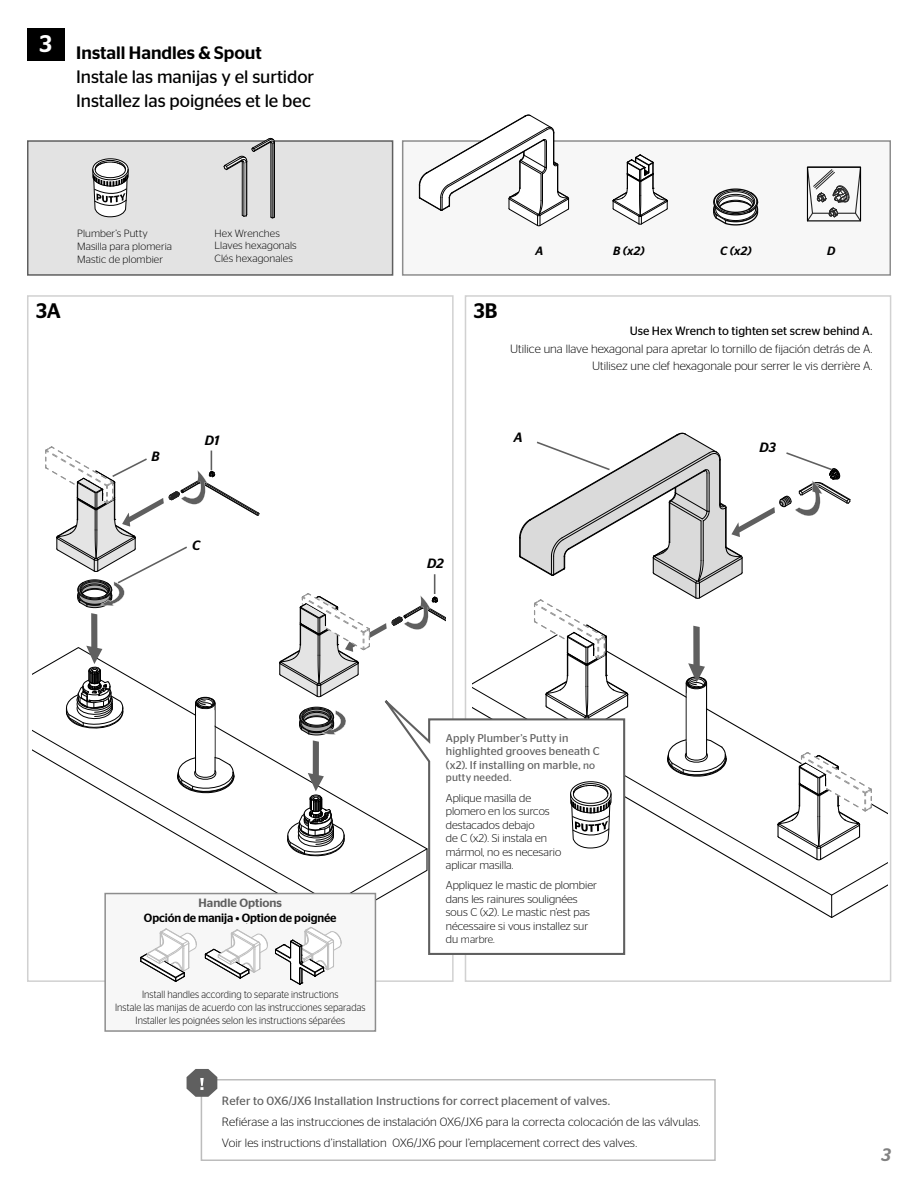
<style>
.page{position:relative;width:918px;height:1188px;background:#fff}
.page>*{position:absolute;margin:0;border:0;box-sizing:border-box;transform-origin:0 0}
.t1{font:500 24px "Stag Sans";color:#fff}
.t2{font:500 21px "Stag Sans";color:#000}
.t3{font:18px/24px "Stag Sans";letter-spacing:-.005em;color:#000}
.t4{font:italic 500 18px "Stag Sans";color:#818181}
.t5{font:italic 500 13.5px "Stag Sans";color:#000}
.t6{font:300 12px "Stag Sans";color:#000}
.t7{font:12px "Stag Sans";letter-spacing:.01em;color:#5f5f5f}
.t8{font:12px "Stag Sans";color:#000}
.t9{font:500 12px "Stag Sans";letter-spacing:-.01em;color:#000}
.t10{font:500 12px "Stag Sans";color:#5f5f5f}
.t11{font:italic 500 12px "Stag Sans";color:#000}
.t12{font:300 11.25px/13.5px "Stag Sans";color:#000}
.t13{font:11.25px/13.5px "Stag Sans";letter-spacing:.01em;color:#5f5f5f}
.t14{font:300 10.5px "Stag Sans";letter-spacing:.01em;color:#000;scale:.9 1}
.t15{font:300 10.5px "Stag Sans";letter-spacing:.01em;color:#000}
.t16{font:10.5px "Stag Sans";letter-spacing:.025em;color:#5f5f5f}
.s1{font-weight:500}
.s2{font-size:10.5px}
.s3{font-size:11.25px}
</style>
<div class="page">
<div style="left:27px;top:140px;width:366px;height:136px;background:#e3e3e3;border:2px solid #5f5f5f"></div>
<div style="left:402px;top:140px;width:489px;height:136px;background:#f7f7f7;border:2px solid #8d8d8d"></div>
<div style="left:27px;top:28px;width:38px;height:33px;background:#000"></div>
<svg style="left:92px;top:158px;width:37px;height:59px"></svg>
<svg style="left:32px;top:729px;width:255px;height:164px"></svg>
<svg style="left:287px;top:706px;width:85px;height:187px"></svg>
<div style="left:201px;top:1079px;width:515px;height:82px;background:#fff;border:2px solid #bcbcbc"></div>
<svg style="left:187px;top:1069px;width:30px;height:28px"></svg>
<svg style="left:372px;top:685px;width:254px;height:271px"></svg>
<div style="left:104px;top:893px;width:272px;height:139px;background:#f7f7f7;border:2px solid #8d8d8d"></div>
<svg style="left:140px;top:928px;width:57px;height:54px"></svg>
<svg style="left:205px;top:929px;width:63px;height:50px"></svg>
<svg style="left:275px;top:927px;width:67px;height:58px"></svg>
<svg style="left:613px;top:154px;width:55px;height:71px"></svg>
<svg style="left:419px;top:114px;width:150px;height:112px"></svg>
<svg style="left:713px;top:188px;width:46px;height:38px"></svg>
<svg style="left:223px;top:138px;width:52px;height:81px"></svg>
<svg style="left:806px;top:166px;width:56px;height:56px"></svg>
<svg style="left:809px;top:169px;width:50px;height:50px"></svg>
<div style="left:807px;top:167px;width:54px;height:54px;border:1px solid #000"></div>
<svg style="left:519px;top:432px;width:369px;height:463px"></svg>
<svg style="left:45px;top:446px;width:215px;height:351px"></svg>
<svg style="left:279px;top:574px;width:167px;height:124px"></svg>
<p class="t1" style="left:40px;top:30px;width:14px">3</p>
<p class="t3" style="left:76px;top:40px;width:240px"><span class="s1">Install Handles &amp; Spout<br></span>Instale las manijas y el surtidor<br>Installez las poignées et le bec</p>
<p class="t15" style="left:77px;top:228px;width:72px">Plumber’s Putty</p>
<p class="t15" style="left:77px;top:241px;width:96px">Masilla para plomeria</p>
<p class="t15" style="left:77px;top:253px;width:87px">Mastic de plombier</p>
<p class="t15" style="left:215px;top:227px;width:67px">Hex Wrenches</p>
<p class="t15" style="left:215px;top:240px;width:84px">Llaves hexagonals</p>
<p class="t15" style="left:215px;top:252px;width:80px">Clés hexagonales</p>
<p class="t11" style="left:536px;top:243px;width:9px">A</p>
<p class="t11" style="left:613px;top:243px;width:33px">B (x2)</p>
<p class="t11" style="left:720px;top:243px;width:33px">C (x2)</p>
<p class="t11" style="left:827px;top:243px;width:10px">D</p>
<p class="t2" style="left:36px;top:299px;width:26px">3A</p>
<p class="t2" style="left:474px;top:299px;width:25px">3B</p>
<p class="t8" style="left:630px;top:324px;width:244px">Use Hex Wrench to tighten set screw behind A.</p>
<p class="t6" style="left:510px;top:342px;width:364px">Utilice una llave hexagonal para apretar lo tornillo de fijación detrás de A.</p>
<p class="t6" style="left:592px;top:360px;width:282px">Utilisez une clef hexagonale pour serrer le vis derrière A.</p>
<p class="t5" style="left:152px;top:449px;width:10px">B</p>
<p class="t5" style="left:205px;top:432px;width:16px">D1</p>
<p class="t5" style="left:514px;top:429px;width:10px">A</p>
<p class="t5" style="left:760px;top:440px;width:18px">D3</p>
<p class="t5" style="left:192px;top:537px;width:10px">C</p>
<p class="t5" style="left:427px;top:556px;width:18px">D2</p>
<p class="t10" style="left:199px;top:896px;width:85px">Handle Options</p>
<p class="t9" style="left:144px;top:910px;width:194px">Opción de manija • Option de poignée</p>
<p class="t14" style="left:142px;top:989px;width:220px">Install handles according to separate instructions</p>
<p class="t14" style="left:115px;top:1002px;width:280px">Instale las manijas de acuerdo con las instrucciones separadas</p>
<p class="t14" style="left:135px;top:1014px;width:234px">Installer les poignées selon les instructions séparées</p>
<p class="t13" style="left:446px;top:731px;width:155px">Apply Plumber’s Putty in highlighted grooves beneath C (x2). If installing on marble, <span class="s2">no</span></p>
<p class="t16" style="left:446px;top:772px;width:67px">putty needed.</p>
<p class="t12" style="left:446px;top:791px;width:117px">Aplique masilla de plomero en los surcos destacados debajo<br>de C (x2). Si instala en mármol, no es necesario aplicar masilla.</p>
<p class="t12" style="left:446px;top:878px;width:153px">Appliquez le mastic de plombier dans les rainures soulignées sous C (x2). Le mastic n’est pas nécessaire si vous installez sur</p>
<p class="t15" style="left:446px;top:934px;width:50px"><span class="s3">du</span> marbre.</p>
<p class="t7" style="left:222px;top:1094px;width:390px">Refer to 0X6/JX6 Installation Instructions for correct placement of valves.</p>
<p class="t6" style="left:222px;top:1115px;width:480px">Refiérase a las instrucciones de instalación 0X6/JX6 para la correcta colocación de las válvulas.</p>
<p class="t6" style="left:222px;top:1136px;width:417px">Voir les instructions d’installation 0X6/JX6 pour l’emplacement correct des valves.</p>
<h3 class="t4" style="left:882px;top:1145px;width:11px">3</h3>
</div>
